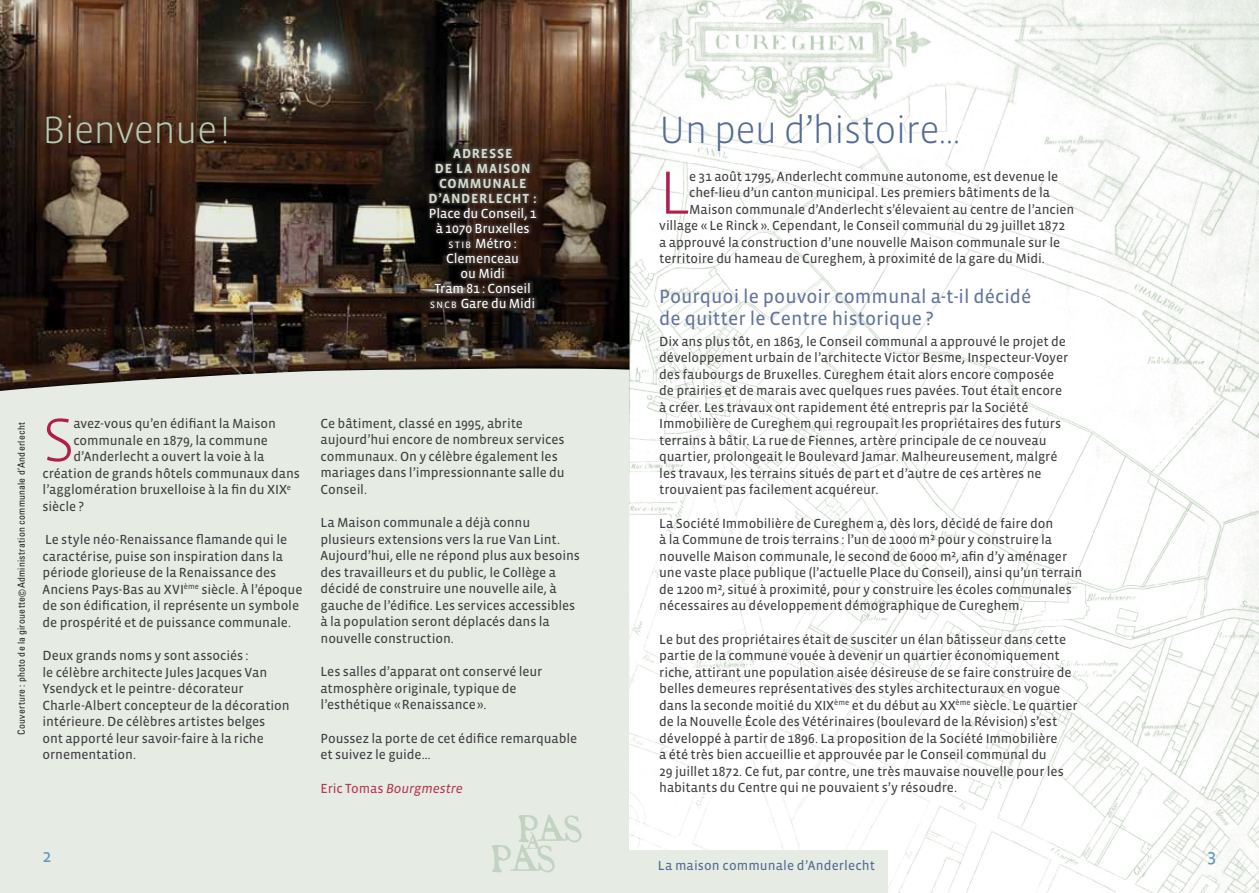
<style>
.page{position:relative;width:1259px;height:893px;background:#fff}
.page>*{position:absolute;margin:0;border:0;box-sizing:border-box;transform-origin:0 0}
.t1{font:300 62.25px "Vista Sans";color:#b01f4a}
.t2{font:300 39px "Vista Sans";letter-spacing:-.02em;color:#536c95}
.t3{font:300 39px "Vista Sans";letter-spacing:-.02em;color:#b5cab4}
.t4{font:19.5px/22.5px "Vista Sans Reg";color:#64769c}
.t5{font:18px "Vista Sans Reg";color:#6398bd}
.t6{font:13.5px/16.5px "Vista Sans Reg";letter-spacing:-.005em;color:#414042}
.t7{font:13.5px/15px "Vista Sans Reg";letter-spacing:-.005em;color:#fff;text-align:center}
.t8{font:700 13.5px/15px "Vista Sans";letter-spacing:.06em;color:#d1dcce;text-align:center}
.t9{font:13.5px "Vista Sans Reg";letter-spacing:.01em;color:#536c95}
.t10{font:italic 13.5px "Vista Sans Reg";letter-spacing:-.01em;color:#b63b55}
.t11{font:condensed 9.75px "Univers LT Std";letter-spacing:.025em;color:#231f20}
.s1{font-size:9.45px}
.s2{font-style:normal}
</style>
<div class="page">
<div style="left:0;top:0;width:629px;height:893px;background:#e6ebe3"></div>
<img style="left:518px;top:814px;width:64px;height:29px">
<img style="left:523px;top:830px;width:20px;height:12px">
<img style="left:492px;top:842px;width:71px;height:31px">
<img style="left:629px;top:0;width:630px;height:893px">
<div style="left:629px;top:850px;width:259px;height:43px;background:#e6ebe3"></div>
<img style="left:0;top:0;width:629px;height:391px">
<div style="left:425px;top:145px;width:115px;height:167px;background:#504643;opacity:.59"></div>
<h2 class="t3" style="left:43px;top:110px;width:189px">Bienvenue!</h2>
<p class="t8" style="left:428px;top:146px;width:110px">ADRESSE<br>DE LA MAISON<br>COMMUNALE<br>D’ANDERLECHT :</p>
<p class="t7" style="left:429px;top:206px;width:109px">Place du Conseil, 1 à 1070 Bruxelles<br><span class="s1">S T I B</span> Métro :<br>Clemenceau<br>ou Midi<br>Tram 81 : Conseil<br><span class="s1">S N C B</span> Gare du Midi</p>
<p class="t11" style="left:15px;top:735px;width:314px;rotate:-90deg">Couverture : photo de la girouette©Administration communale d’Anderlecht</p>
<h1 class="t1" style="left:43px;top:408px;width:33px">S</h1>
<p class="t6" style="left:73px;top:415px;width:204px">avez-vous qu’en édifiant la Maison</p>
<p class="t6" style="left:73px;top:432px;width:196px">communale en 1879, la commune</p>
<p class="t6" style="left:73px;top:448px;width:192px">d’Anderlecht a ouvert la voie à la</p>
<p class="t6" style="left:43px;top:465px;width:259px">création de grands hôtels communaux dans</p>
<p class="t6" style="left:43px;top:481px;width:250px">l’agglomération bruxelloise à la fin du XIX<sup>e</sup></p>
<p class="t6" style="left:43px;top:498px;width:43px">siècle ?</p>
<p class="t6" style="left:43px;top:531px;width:261px">Le style néo-Renaissance flamande qui le caractérise, puise son inspiration dans la période glorieuse de la Renaissance des Anciens Pays-Bas au XVI<sup>ème</sup> siècle. À l’époque de son édification, il représente un symbole de prospérité et de puissance communale.</p>
<p class="t6" style="left:43px;top:647px;width:249px">Deux grands noms y sont associés :<br>le célèbre architecte Jules Jacques Van Ysendyck et le peintre- décorateur Charle‑Albert concepteur de la décoration intérieure. De célèbres artistes belges<br>ont apporté leur savoir-faire à la riche ornementation.</p>
<p class="t6" style="left:320px;top:415px;width:246px">Ce bâtiment, classé en 1995, abrite aujourd’hui encore de nombreux services communaux. On y célèbre également les mariages dans l’impressionnante salle du Conseil.</p>
<p class="t6" style="left:320px;top:515px;width:261px">La Maison communale a déjà connu plusieurs extensions vers la rue Van Lint.<br>Aujourd’hui, elle ne répond plus aux besoins des travailleurs et du public, le Collège a décidé de construire une nouvelle aile, à gauche de l’édifice. Les services accessibles à la population seront déplacés dans la nouvelle construction.</p>
<p class="t6" style="left:320px;top:664px;width:223px">Les salles d’apparat ont conservé leur atmosphère originale, typique de l’esthétique «Renaissance».</p>
<p class="t6" style="left:320px;top:730px;width:258px">Poussez la porte de cet édifice remarquable et suivez le guide…</p>
<p class="t10" style="left:320px;top:782px;width:144px"><span class="s2">Eric Tomas</span> Bourgmestre</p>
<h2 class="t2" style="left:659px;top:110px;width:302px">Un peu d’histoire…</h2>
<h1 class="t1" style="left:659px;top:161px;width:32px">L</h1>
<p class="t6" style="left:689px;top:168px;width:370px">e 31 août 1795, Anderlecht commune autonome, est devenue le</p>
<p class="t6" style="left:689px;top:185px;width:362px">chef-lieu d’un canton municipal. Les premiers bâtiments de la</p>
<p class="t6" style="left:689px;top:201px;width:387px">Maison communale d’Anderlecht s’élevaient au centre de l’ancien</p>
<p class="t6" style="left:659px;top:218px;width:407px">village « Le Rinck ». Cependant, le Conseil communal du 29 juillet 1872</p>
<p class="t6" style="left:659px;top:234px;width:402px">a approuvé la construction d’une nouvelle Maison communale sur le</p>
<p class="t6" style="left:659px;top:251px;width:387px">territoire du hameau de Cureghem, à proximité de la gare du Midi.</p>
<h3 class="t4" style="left:659px;top:285px;width:373px">Pourquoi le pouvoir communal a-t-il décidé de quitter le Centre historique ?</h3>
<p class="t6" style="left:659px;top:333px;width:410px">Dix ans plus tôt, en 1863, le Conseil communal a approuvé le projet de développement urbain de l’architecte Victor Besme, Inspecteur-Voyer des faubourgs de Bruxelles. Cureghem était alors encore composée de prairies et de marais avec quelques rues pavées. Tout était encore à créer. Les travaux ont rapidement été entrepris par la Société Immobilière de Cureghem qui regroupait les propriétaires des futurs terrains à bâtir. La rue de Fiennes, artère principale de ce nouveau quartier, prolongeait le Boulevard Jamar. Malheureusement, malgré les travaux, les terrains situés de part et d’autre de ces artères ne trouvaient pas facilement acquéreur.</p>
<p class="t6" style="left:659px;top:515px;width:424px">La Société Immobilière de Cureghem a, dès lors, décidé de faire don<br>à la Commune de trois terrains : l’un de 1000 m² pour y construire la nouvelle Maison communale, le second de 6000 m², afin d’y aménager une vaste place publique (l’actuelle Place du Conseil), ainsi qu’un terrain de 1200 m², situé à proximité, pour y construire les écoles communales nécessaires au développement démographique de Cureghem.</p>
<p class="t6" style="left:659px;top:631px;width:420px">Le but des propriétaires était de susciter un élan bâtisseur dans cette partie de la commune vouée à devenir un quartier économiquement riche, attirant une population aisée désireuse de se faire construire de belles demeures représentatives des styles architecturaux en vogue dans la seconde moitié du XIX<sup>ème</sup> et du début au XX<sup>ème</sup> siècle. Le quartier de la Nouvelle École des Vétérinaires (boulevard de la Révision) s’est développé à partir de 1896. La proposition de la Société Immobilière<br>a été très bien accueillie et approuvée par le Conseil communal du<br>29 juillet 1872. Ce fut, par contre, une très mauvaise nouvelle pour les habitants du Centre qui ne pouvaient s’y résoudre.</p>
<h3 class="t5" style="left:43px;top:847px;width:10px">2</h3>
<h3 class="t5" style="left:1207px;top:847px;width:10px">3</h3>
<p class="t9" style="left:658px;top:858px;width:219px">La maison communale d’Anderlecht</p>
</div>
